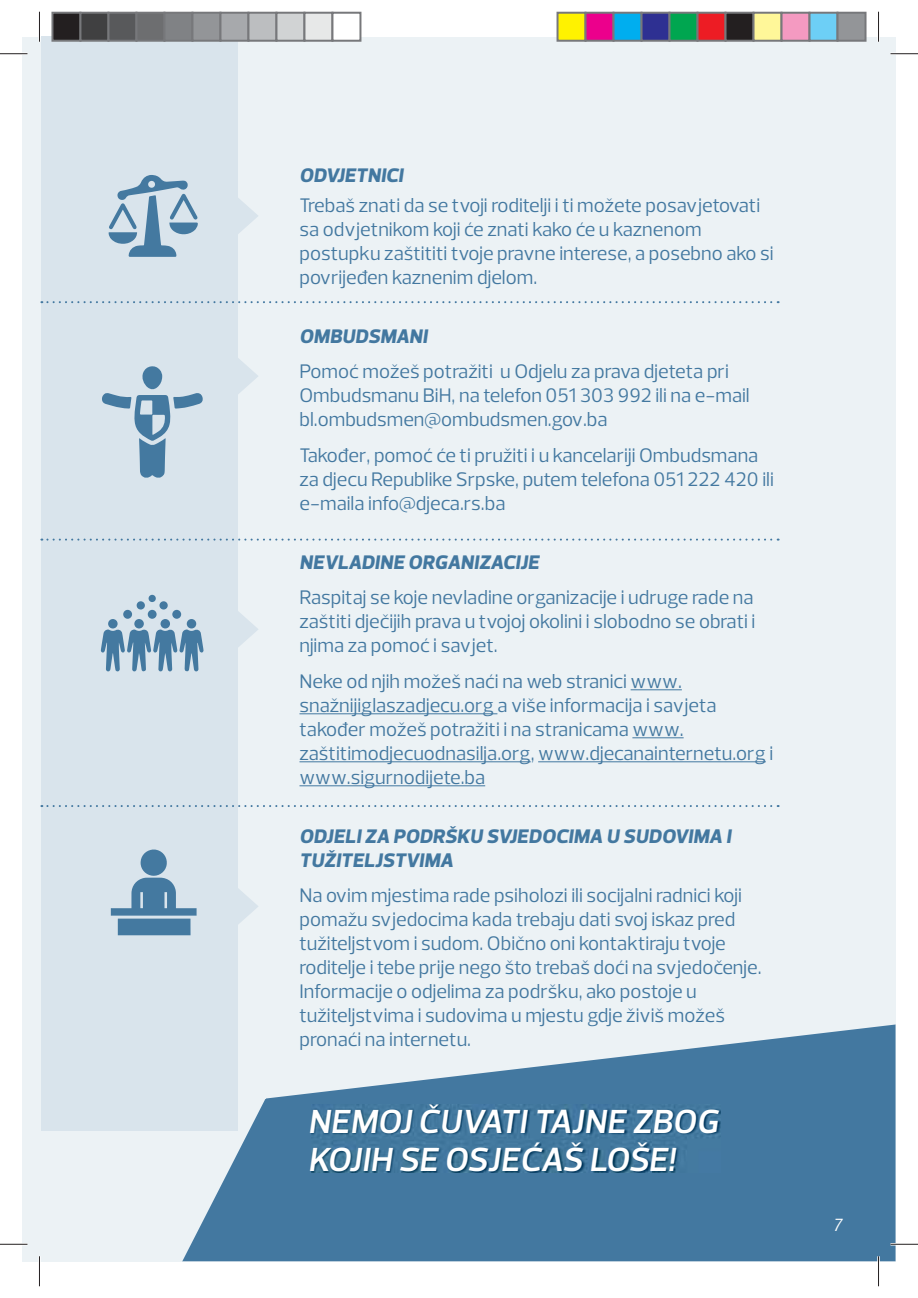
<style>
.page{position:relative;width:918px;height:1298px;background:#fff}
.page>*{position:absolute;margin:0;border:0;box-sizing:border-box;transform-origin:0 0}
.t1{font:italic 600 34px/38px "Prelo";letter-spacing:.01em;color:#fff}
.t2{font:20px/24px "Prelo";color:#4378a0}
.t3{font:italic 800 20px/24px "Prelo";letter-spacing:.015em;color:#4378a0}
.t4{font:italic 18px "Prelo";color:#fff}
</style>
<div class="page">
<div style="left:22px;top:37px;width:874px;height:1224px;background:#ecf2f5"></div>
<div style="left:41px;top:37px;width:197px;height:1094px;background:#d9e4ec"></div>
<svg style="left:238px;top:358px;width:20px;height:36px"></svg>
<svg style="left:238px;top:611px;width:20px;height:36px"></svg>
<svg style="left:238px;top:198px;width:20px;height:36px"></svg>
<svg style="left:238px;top:888px;width:20px;height:36px"></svg>
<svg style="left:182px;top:1024px;width:714px;height:237px"></svg>
<hr style="left:631px;top:689px;width:51px;height:1px;background:#4378a0">
<hr style="left:299px;top:713px;width:198px;height:1px;background:#4378a0">
<hr style="left:632px;top:737px;width:52px;height:1px;background:#4378a0">
<hr style="left:299px;top:761px;width:232px;height:1px;background:#4378a0">
<hr style="left:538px;top:761px;width:228px;height:1px;background:#4378a0">
<hr style="left:299px;top:785px;width:186px;height:1px;background:#4378a0">
<svg style="left:109px;top:175px;width:89px;height:82px"></svg>
<svg style="left:101px;top:629px;width:103px;height:43px"></svg>
<div style="left:134px;top:619px;width:10px;height:10px;background:#4479a0;border-radius:50%"></div>
<div style="left:161px;top:619px;width:9px;height:10px;background:#4479a0;border-radius:50%"></div>
<div style="left:108px;top:619px;width:10px;height:10px;background:#4479a0;border-radius:50%"></div>
<div style="left:187px;top:619px;width:9px;height:10px;background:#4479a0;border-radius:50%"></div>
<div style="left:123px;top:610px;width:9px;height:9px;background:#4479a0;border-radius:50%"></div>
<div style="left:172px;top:610px;width:9px;height:9px;background:#4479a0;border-radius:50%"></div>
<div style="left:148px;top:610px;width:9px;height:9px;background:#4479a0;border-radius:50%"></div>
<div style="left:159px;top:601px;width:9px;height:9px;background:#4479a0;border-radius:50%"></div>
<div style="left:137px;top:601px;width:8px;height:9px;background:#4479a0;border-radius:50%"></div>
<div style="left:149px;top:595px;width:7px;height:7px;background:#4479a0;border-radius:50%"></div>
<svg style="left:41px;top:539px;width:738px;height:2px"></svg>
<svg style="left:41px;top:301px;width:738px;height:2px"></svg>
<svg style="left:41px;top:805px;width:738px;height:2px"></svg>
<img style="left:311px;top:1105px;width:410px;height:67px">
<svg style="left:111px;top:850px;width:86px;height:85px"></svg>
<svg style="left:102px;top:366px;width:101px;height:112px"></svg>
<hr style="left:0;top:52px;width:27px;height:3px;background:#fff">
<hr style="left:891px;top:52px;width:27px;height:3px;background:#fff">
<hr style="left:0;top:1243px;width:27px;height:3px;background:#fff">
<hr style="left:891px;top:1243px;width:27px;height:3px;background:#fff">
<hr style="left:38px;top:12px;width:3px;height:30px;background:#fff">
<hr style="left:38px;top:1256px;width:3px;height:30px;background:#fff">
<hr style="left:877px;top:12px;width:3px;height:30px;background:#fff">
<hr style="left:877px;top:1256px;width:3px;height:30px;background:#fff">
<svg style="left:0;top:53px;width:27px;height:1px"></svg>
<svg style="left:891px;top:53px;width:27px;height:1px"></svg>
<svg style="left:0;top:1244px;width:27px;height:1px"></svg>
<svg style="left:891px;top:1244px;width:27px;height:1px"></svg>
<hr style="left:39px;top:12px;width:1px;height:30px;background:#231f20">
<hr style="left:39px;top:1256px;width:1px;height:30px;background:#231f20">
<hr style="left:878px;top:12px;width:1px;height:30px;background:#231f20">
<hr style="left:878px;top:1256px;width:1px;height:30px;background:#231f20">
<div style="left:52px;top:13px;width:28px;height:28px;background:#231f20"></div>
<div style="left:51px;top:12px;width:30px;height:30px;border:2px solid #77787b"></div>
<div style="left:80px;top:13px;width:28px;height:28px;background:#404041"></div>
<div style="left:79px;top:12px;width:30px;height:30px;border:2px solid #77787b"></div>
<div style="left:108px;top:13px;width:28px;height:28px;background:#58595b"></div>
<div style="left:107px;top:12px;width:30px;height:30px;border:2px solid #77787b"></div>
<div style="left:136px;top:13px;width:28px;height:28px;background:#6d6e70"></div>
<div style="left:135px;top:12px;width:30px;height:30px;border:2px solid #77787b"></div>
<div style="left:164px;top:13px;width:28px;height:28px;background:#808285"></div>
<div style="left:163px;top:12px;width:30px;height:30px;border:2px solid #77787b"></div>
<div style="left:192px;top:13px;width:28px;height:28px;background:#939598"></div>
<div style="left:191px;top:12px;width:30px;height:30px;border:2px solid #77787b"></div>
<div style="left:220px;top:13px;width:28px;height:28px;background:#a7a9ac"></div>
<div style="left:219px;top:12px;width:30px;height:30px;border:2px solid #77787b"></div>
<div style="left:248px;top:13px;width:28px;height:28px;background:#bcbec0"></div>
<div style="left:247px;top:12px;width:30px;height:30px;border:2px solid #77787b"></div>
<div style="left:276px;top:13px;width:28px;height:28px;background:#d1d3d4"></div>
<div style="left:275px;top:12px;width:30px;height:30px;border:2px solid #77787b"></div>
<div style="left:304px;top:13px;width:28px;height:28px;background:#e7e8e8"></div>
<div style="left:303px;top:12px;width:30px;height:30px;border:2px solid #77787b"></div>
<div style="left:332px;top:13px;width:28px;height:28px;background:#fff"></div>
<div style="left:331px;top:12px;width:30px;height:30px;border:2px solid #77787b"></div>
<div style="left:558px;top:13px;width:28px;height:28px;background:#fff200"></div>
<div style="left:557px;top:12px;width:30px;height:30px;border:2px solid #77787b"></div>
<div style="left:586px;top:13px;width:28px;height:28px;background:#ec008c"></div>
<div style="left:585px;top:12px;width:30px;height:30px;border:2px solid #77787b"></div>
<div style="left:614px;top:13px;width:28px;height:28px;background:#00aeef"></div>
<div style="left:613px;top:12px;width:30px;height:30px;border:2px solid #77787b"></div>
<div style="left:642px;top:13px;width:28px;height:28px;background:#2e3092"></div>
<div style="left:641px;top:12px;width:30px;height:30px;border:2px solid #77787b"></div>
<div style="left:670px;top:13px;width:28px;height:28px;background:#00a650"></div>
<div style="left:669px;top:12px;width:30px;height:30px;border:2px solid #77787b"></div>
<div style="left:698px;top:13px;width:28px;height:28px;background:#ed1c24"></div>
<div style="left:697px;top:12px;width:30px;height:30px;border:2px solid #77787b"></div>
<div style="left:726px;top:13px;width:28px;height:28px;background:#231f20"></div>
<div style="left:725px;top:12px;width:30px;height:30px;border:2px solid #77787b"></div>
<div style="left:754px;top:13px;width:28px;height:28px;background:#fff799"></div>
<div style="left:753px;top:12px;width:30px;height:30px;border:2px solid #77787b"></div>
<div style="left:782px;top:13px;width:28px;height:28px;background:#f49ac1"></div>
<div style="left:781px;top:12px;width:30px;height:30px;border:2px solid #77787b"></div>
<div style="left:810px;top:13px;width:28px;height:28px;background:#6dcff6"></div>
<div style="left:809px;top:12px;width:30px;height:30px;border:2px solid #77787b"></div>
<div style="left:838px;top:13px;width:28px;height:28px;background:#939598"></div>
<div style="left:837px;top:12px;width:30px;height:30px;border:2px solid #77787b"></div>
<p class="t3" style="left:300px;top:165px;width:105px">ODVJETNICI</p>
<p class="t2" style="left:299px;top:194px;width:476px">Trebaš znati da se tvoji roditelji i ti možete posavjetovati sa odvjetnikom koji će znati kako će u kaznenom postupku zaštititi tvoje pravne interese, a posebno ako si povrijeđen kaznenim djelom.</p>
<p class="t3" style="left:300px;top:326px;width:129px">OMBUDSMANI</p>
<p class="t2" style="left:299px;top:361px;width:452px">Pomoć možeš potražiti u Odjelu za prava djeteta pri<br>Ombudsmanu BiH, na telefon 051 303 992 ili na e-mail bl.ombudsmen@ombudsmen.gov.ba</p>
<p class="t2" style="left:299px;top:444px;width:476px">Također, pomoć će ti pružiti i u kancelariji Ombudsmana za djecu Republike Srpske, putem telefona 051 222 420 ili e-maila info@djeca.rs.ba</p>
<p class="t3" style="left:300px;top:552px;width:241px">NEVLADINE ORGANIZACIJE</p>
<p class="t2" style="left:299px;top:587px;width:457px;text-align:justify">Raspitaj se koje nevladine organizacije i udruge rade na zaštiti dječijih prava u tvojoj okolini i slobodno se obrati i njima za pomoć i savjet.</p>
<p class="t2" style="left:299px;top:670px;width:475px">Neke od njih možeš naći na web stranici www. snažnijiglaszadjecu.org a više informacija i savjeta također možeš potražiti i na stranicama www. zaštitimodjecuodnasilja.org, www.djecanainternetu.org i www.sigurnodijete.ba</p>
<p class="t3" style="left:300px;top:826px;width:433px">ODJELI ZA PODRŠKU SVJEDOCIMA U SUDOVIMA I<br>TUŽITELJSTVIMA</p>
<p class="t2" style="left:299px;top:885px;width:464px">Na ovim mjestima rade psiholozi ili socijalni radnici koji pomažu svjedocima kada trebaju dati svoj iskaz pred tužiteljstvom i sudom. Obično oni kontaktiraju tvoje roditelje i tebe prije nego što trebaš doći na svjedočenje.<br>Informacije o odjelima za podršku, ako postoje u tužiteljstvima i sudovima u mjestu gdje živiš možeš pronaći na internetu.</p>
<h1 class="t1" style="left:308px;top:1102px;width:412px">NEMOJ ČUVATI TAJNE ZBOG<br>KOJIH SE OSJEĆAŠ LOŠE!</h1>
<p class="t4" style="left:833px;top:1215px;width:10px">7</p>
</div>
